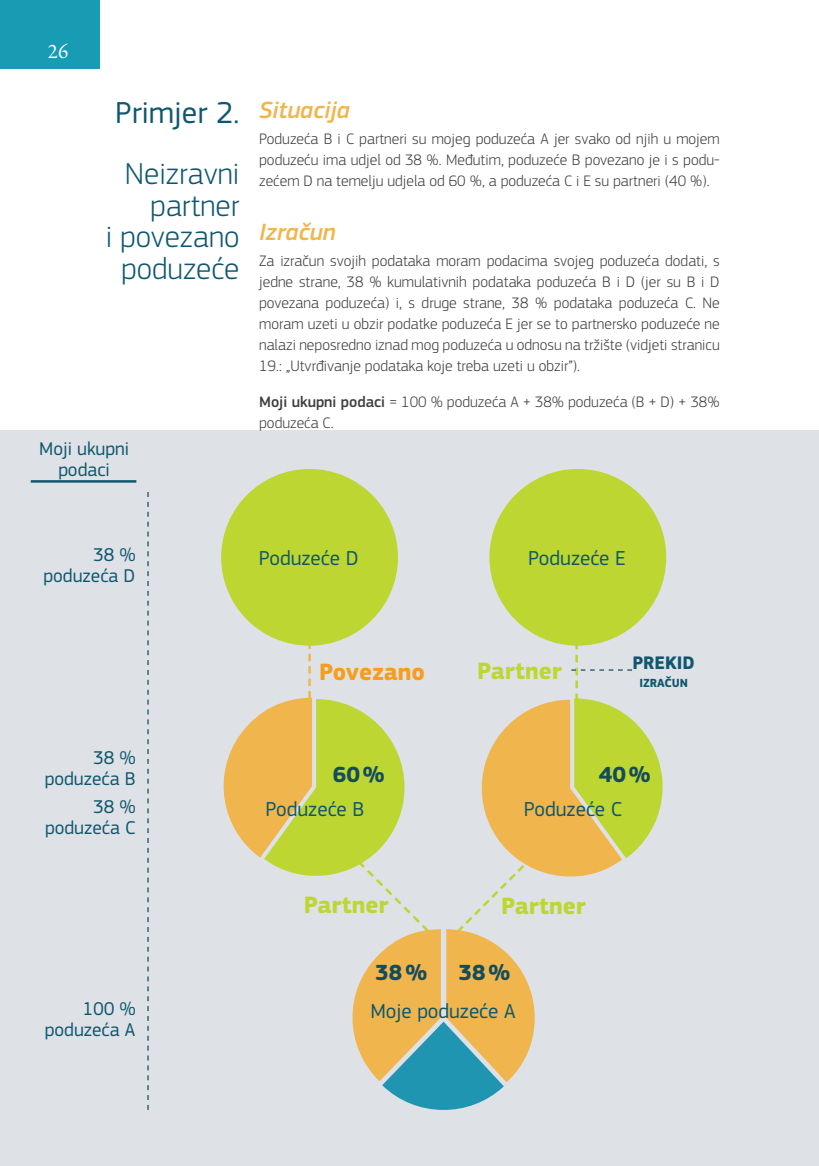
<style>
.page{position:relative;width:819px;height:1166px;background:#fff}
.page>*{position:absolute;margin:0;border:0;box-sizing:border-box;transform-origin:0 0}
.title_2_right_light{font:300 31.5px/31.5px "EC Square Sans Pro";color:#0f576f;text-align:right}
.title_2_right{font:31.5px "EC Square Sans Pro";color:#0f576f}
.t1{font:700 24.5px "EC Square Sans Pro";color:#bdd631}
.title_2_orange{font:italic 500 24.5px "EC Square Sans Pro";color:#f0b54d}
.t2{font:700 24.5px "EC Square Sans Pro";color:#f89c1c}
.t3{font:700 22.75px "EC Square Sans Pro";color:#154c5c}
.t4{font:21px "EC Square Sans Pro";color:#0f576f}
.t5{font:21px "Garamond Premr Pro";color:#fff}
.t6{font:19.25px/21px "EC Square Sans Pro";color:#0f576f;text-align:right}
.t7{font:700 18.9px "EC Square Sans Pro";color:#0f576f}
.body_nsb{font:300 15.75px/21px "EC Square Sans Pro";color:#3e3e3f;text-align:justify}
.body{font:300 15.75px/21px "EC Square Sans Pro";color:#3e3e3f}
.t8{font:700 12.25px "EC Square Sans Pro";color:#0f576f}
.s1{font-weight:500}
</style>
<div class="page">
<div style="left:0;top:0;width:99px;height:68px;background:#179cb4"></div>
<div style="left:0;top:431px;width:819px;height:735px;background:#dee1e5"></div>
<div style="left:221px;top:469px;width:177px;height:177px;background:#bdd631;border-radius:88px"></div>
<div style="left:489px;top:469px;width:177px;height:177px;background:#bdd631;border-radius:88px"></div>
<svg style="left:223px;top:629px;width:440px;height:481px"></svg>
<svg style="left:147px;top:492px;width:2px;height:618px"></svg>
<hr style="left:31px;top:480px;width:105px;height:3px;background:#0f576f">
<h3 class="t5" style="left:48px;top:39px;width:22px">26</h3>
<p class="title_2_right" style="left:115px;top:94px;width:126px">Primjer 2.</p>
<p class="title_2_right_light" style="left:106px;top:158px;width:135px">Neizravni partner<br>i povezano poduzeće</p>
<p class="t6" style="left:39px;top:438px;width:91px;text-align:center">Moji ukupni podaci</p>
<p class="title_2_orange" style="left:259px;top:95px;width:92px">Situacija</p>
<p class="body_nsb" style="left:259px;top:128px;width:462px">Poduzeća B i C partneri su mojeg poduzeća A jer svako od njih u mojem poduzeću ima udjel od 38 %. Međutim, poduzeće B povezano je i s podu&shy;zećem D na temelju udjela od 60 %, a poduzeća C i E su partneri (40 %).</p>
<p class="title_2_orange" style="left:259px;top:217px;width:78px">Izračun</p>
<p class="body_nsb" style="left:259px;top:250px;width:462px">Za izračun svojih podataka moram podacima svojeg poduzeća dodati, s jedne strane, 38 % kumulativnih podataka poduzeća B i D (jer su B i D povezana poduzeća) i, s druge strane, 38 % podataka poduzeća C. Ne moram uzeti u obzir podatke poduzeća E jer se to partnersko poduzeće ne nalazi neposredno iznad mog poduzeća u odnosu na tržište (vidjeti stranicu 19.: „Utvrđivanje podataka koje treba uzeti u obzir”).</p>
<p class="body" style="left:259px;top:391px;width:462px"><span class="s1">Moji ukupni podaci</span> = 100 % poduzeća A + 38% poduzeća (B + D) + 38% poduzeća C.</p>
<p class="t6" style="left:44px;top:544px;width:93px">38 % poduzeća D</p>
<p class="t4" style="left:259px;top:546px;width:102px">Poduzeće D</p>
<p class="t4" style="left:528px;top:546px;width:99px">Poduzeće E</p>
<p class="t6" style="left:45px;top:747px;width:92px">38 % poduzeća B</p>
<p class="t6" style="left:45px;top:796px;width:92px">38 % poduzeća C</p>
<p class="t6" style="left:45px;top:998px;width:92px">100 % poduzeća A</p>
<p class="t2" style="left:319px;top:657px;width:107px">Povezano</p>
<p class="t1" style="left:477px;top:657px;width:86px">Partner</p>
<p class="t7" style="left:632px;top:651px;width:64px">PREKID</p>
<p class="t8" style="left:639px;top:676px;width:50px">IZRAČUN</p>
<p class="t3" style="left:333px;top:761px;width:53px">60%</p>
<p class="t3" style="left:598px;top:761px;width:53px">40%</p>
<p class="t4" style="left:265px;top:797px;width:100px">Poduzeće B</p>
<p class="t4" style="left:523px;top:797px;width:100px">Poduzeće C</p>
<p class="t1" style="left:304px;top:890px;width:86px">Partner</p>
<p class="t1" style="left:501px;top:891px;width:86px">Partner</p>
<p class="t3" style="left:375px;top:959px;width:53px">38%</p>
<p class="t3" style="left:458px;top:959px;width:53px">38%</p>
<p class="t4" style="left:370px;top:999px;width:146px">Moje poduzeće A</p>
</div>
